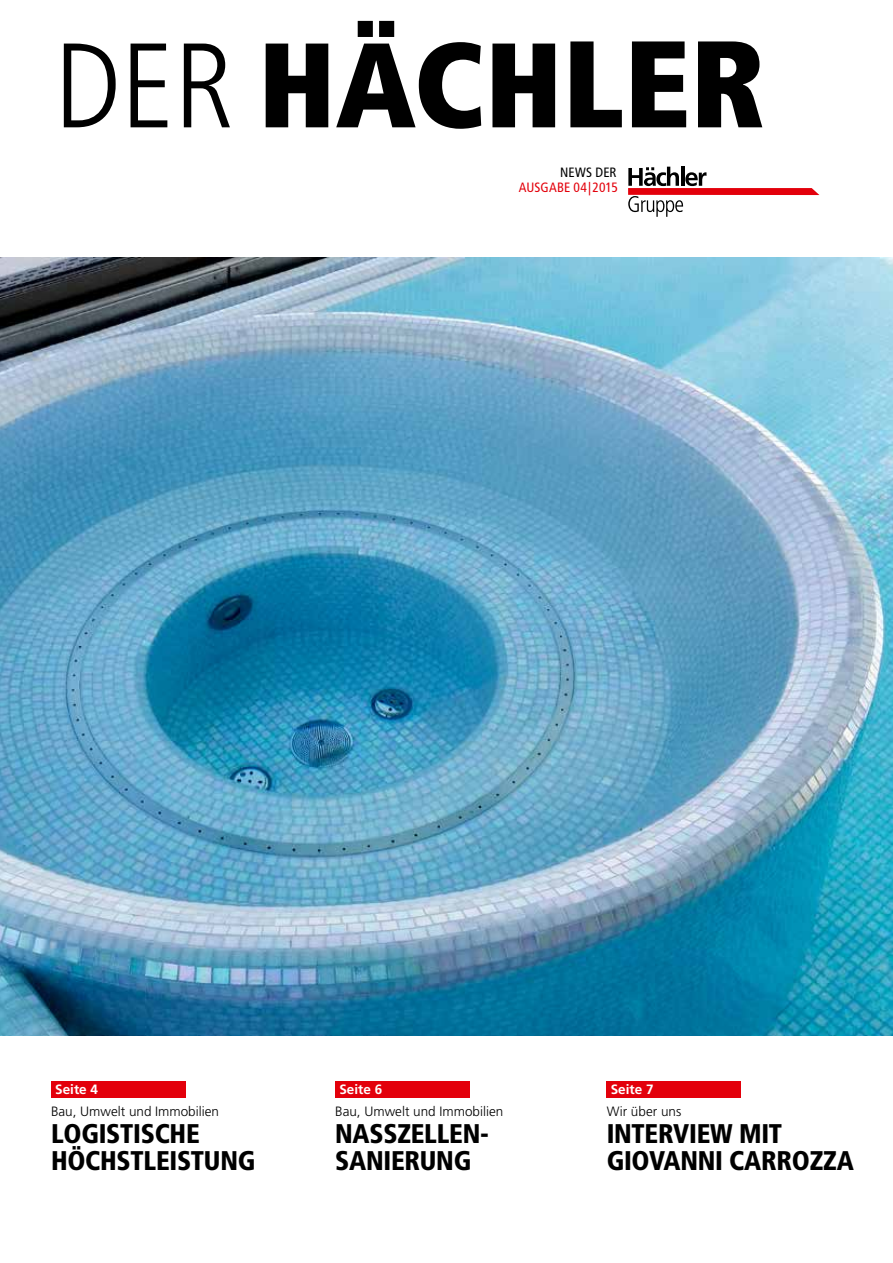
<style>
.page{position:relative;width:893px;height:1263px;background:#fff}
.page>*{position:absolute;margin:0;border:0;box-sizing:border-box;transform-origin:0 0}
.t1{font:900 condensed 120px "Frutiger LT Std";color:#000}
.t2{font:900 condensed 27px/27px "Frutiger LT Std";letter-spacing:-.01em;color:#000}
.t3{font:300 13.5px "Frutiger LT Std";color:#000}
.t4{font:700 13.5px "Frutiger LT Std";color:#fff}
.t5{font:condensed 13.5px "Frutiger LT Std";letter-spacing:.005em;color:#e3000b}
.t6{font:condensed 13.5px "Frutiger LT Std";letter-spacing:.01em;color:#000}
.s1{font-weight:300}
.s2{font-size:123px}
</style>
<div class="page">
<svg style="left:628px;top:167px;width:191px;height:50px"></svg>
<div style="left:51px;top:1081px;width:135px;height:16px;background:#e3000b"></div>
<div style="left:335px;top:1081px;width:135px;height:16px;background:#e3000b"></div>
<div style="left:606px;top:1081px;width:135px;height:16px;background:#e3000b"></div>
<img style="left:0;top:257px;width:893px;height:779px">
<h1 class="t1" style="left:54px;top:12px;width:713px"><span class="s1">DER</span> HÄCH<span class="s2">LER</span></h1>
<p class="t6" style="left:560px;top:164px;width:58px">NEWS DER</p>
<p class="t5" style="left:519px;top:180px;width:101px">AUSGABE 04|2015</p>
<p class="t4" style="left:55px;top:1082px;width:44px">Seite 4</p>
<p class="t4" style="left:339px;top:1082px;width:44px">Seite 6</p>
<p class="t4" style="left:611px;top:1082px;width:44px">Seite 7</p>
<p class="t3" style="left:51px;top:1104px;width:170px">Bau, Umwelt und Immobilien</p>
<p class="t2" style="left:51px;top:1120px;width:206px">LOGISTISCHE<br>HÖCHSTLEISTUNG</p>
<p class="t3" style="left:335px;top:1104px;width:170px">Bau, Umwelt und Immobilien</p>
<p class="t2" style="left:335px;top:1120px;width:155px">NASSZELLEN-<br>SANIERUNG</p>
<p class="t3" style="left:607px;top:1104px;width:76px">Wir über uns</p>
<p class="t2" style="left:607px;top:1120px;width:249px">INTERVIEW MIT<br>GIOVANNI CARROZZA</p>
</div>
